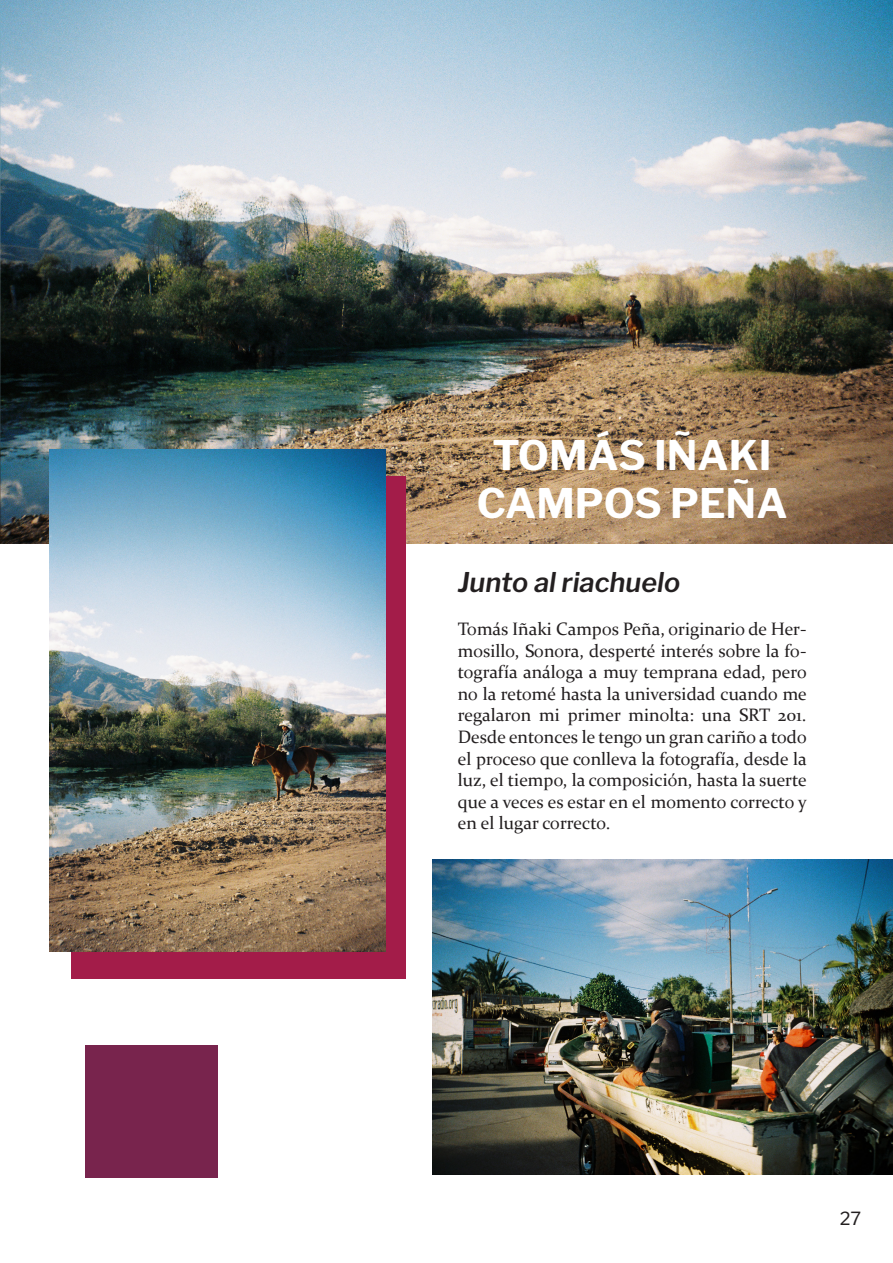
<style>
.page{position:relative;width:893px;height:1263px;background:#fff}
.page>*{position:absolute;margin:0;border:0;box-sizing:border-box;transform-origin:0 0}
.titb{font:100 40.5px "Libre Franklin";color:#fff}
.Subtitulos{font:italic 100 27px "Libre Franklin";color:#231f20}
.Parrafo{font:18px/21.6px "Constantia";color:#231f20;text-align:justify}
.t1{font:100 18px "Libre Franklin";color:#231f20}
</style>
<div class="page">
<img style="left:0;top:0;width:893px;height:543px">
<div style="left:72px;top:476px;width:334px;height:502px;background:#a31c49"></div>
<img style="left:50px;top:450px;width:335px;height:502px">
<img style="left:432px;top:860px;width:461px;height:315px">
<div style="left:85px;top:1045px;width:133px;height:133px;background:#78244d"></div>
<p class="titb" style="left:493px;top:423px;width:281px">TOMÁS IÑAKI</p>
<p class="titb" style="left:477px;top:472px;width:312px">CAMPOS PEÑA</p>
<p class="Subtitulos" style="left:458px;top:562px;width:224px">Junto al riachuelo</p>
<p class="Parrafo" style="left:458px;top:617px;width:351px">Tomás Iñaki Campos Peña, originario de Her&shy;mosillo, Sonora, desperté interés sobre la fo&shy;tografía análoga a muy temprana edad, pero no la retomé hasta la universidad cuando me regalaron mi primer minolta: una SRT 201.<br>Desde entonces le tengo un gran cariño a todo el proceso que conlleva la fotografía, desde la luz, el tiempo, la composición, hasta la suerte que a veces es estar en el momento correcto y en el lugar correcto.</p>
<p class="t1" style="left:840px;top:1204px;width:23px">27</p>
</div>
